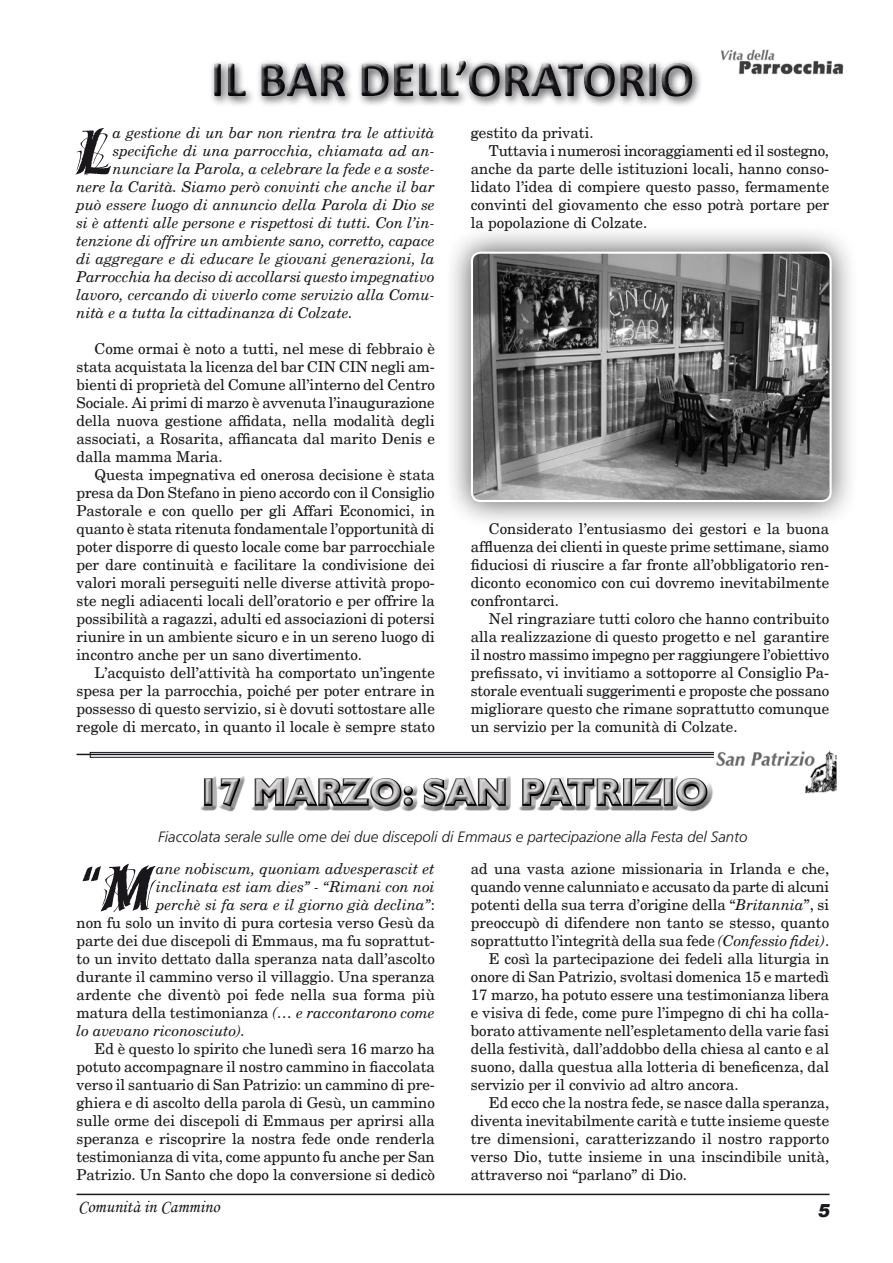
<style>
.page{position:relative;width:893px;height:1263px;background:#fff}
.page>*{position:absolute;margin:0;border:0;box-sizing:border-box;transform-origin:0 0}
.t1{font:68.55px "Hazel Plain";color:#1a171c}
.t2{font:700 36px "Gill Sans";letter-spacing:.05em;color:#c5c3c4}
.t3{font:18px "Monotype Corsiva";color:#1a171c}
.t4{font:italic 900 18px "Arial";color:#1a171c}
.t5{font:15px/18px "New Century Schlbk";color:#1a171c;text-align:justify}
.t6{font:italic 15px "New Century Schlbk";color:#1a171c}
.t7{font:italic 300 15px "Frutiger";color:#1a171c}
.s1{font-style:normal}
.s2{font-style:italic}
</style>
<div class="page">
<img style="left:720px;top:49px;width:124px;height:26px">
<div style="left:209px;top:56px;width:494px;height:51px;background:#1a171c;opacity:.75"></div>
<div style="left:209px;top:56px;width:484px;height:42px;background:#fff"></div>
<svg style="left:210px;top:59px;width:487px;height:42px"></svg>
<div style="left:442px;top:223px;width:415px;height:304px;background:#1a171c;opacity:.75"></div>
<img style="left:472px;top:253px;width:359px;height:248px">
<div style="left:471px;top:252px;width:361px;height:250px;border:2px solid #fff;border-radius:9px"></div>
<div style="left:199px;top:776px;width:514px;height:36px;background:#1a171c;opacity:.75"></div>
<hr style="left:77px;top:754px;width:751px;height:1px;background:#1a171c">
<div style="left:90px;top:752px;width:726px;height:5px;border:1px solid #1a171c"></div>
<img style="left:714px;top:750px;width:123px;height:43px">
<hr style="left:77px;top:1194px;width:753px;height:1px;background:#1a171c">
<h1 class="t1" style="left:77px;top:114px;width:38px">L</h1>
<p class="t6" style="left:113px;top:123px;width:323px">a gestione di un bar non rientra tra le attività</p>
<p class="t6" style="left:113px;top:141px;width:323px">specifiche di una parrocchia, chiamata ad an-</p>
<p class="t6" style="left:113px;top:159px;width:323px">nunciare la Parola, a celebrare la fede e a soste-</p>
<p class="t6" style="left:77px;top:177px;width:360px">nere la Carità. Siamo però convinti che anche il bar</p>
<p class="t6" style="left:77px;top:195px;width:360px">può essere luogo di annuncio della Parola di Dio se</p>
<p class="t6" style="left:77px;top:213px;width:360px">si è attenti alle persone e rispettosi di tutti. Con l’in-</p>
<p class="t6" style="left:77px;top:231px;width:360px">tenzione di offrire un ambiente sano, corretto, capace</p>
<p class="t6" style="left:77px;top:249px;width:360px">di aggregare e di educare le giovani generazioni, la</p>
<p class="t6" style="left:77px;top:267px;width:360px">Parrocchia ha deciso di accollarsi questo impegnativo</p>
<p class="t6" style="left:77px;top:285px;width:360px">lavoro, cercando di viverlo come servizio alla Comu-</p>
<p class="t6" style="left:77px;top:303px;width:278px">nità e a tutta la cittadinanza di Colzate.</p>
<p class="t5" style="left:77px;top:340px;width:360px;text-indent:18px">Come ormai è noto a tutti, nel mese di febbraio è stata acquistata la licenza del bar CIN CIN negli am&shy;bienti di proprietà del Comune all’interno del Centro Sociale. Ai primi di marzo è avvenuta l’inaugurazione della nuova gestione affidata, nella modalità degli associati, a Rosarita, affiancata dal marito Denis e dalla mamma Maria.</p>
<p class="t5" style="left:77px;top:466px;width:360px;text-indent:18px">Questa impegnativa ed onerosa decisione è stata presa da Don Stefano in pieno accordo con il Consiglio Pastorale e con quello per gli Affari Economici, in quanto è stata ritenuta fondamentale l’opportunità di poter disporre di questo locale come bar parrocchiale per dare continuità e facilitare la condivisione dei valori morali perseguiti nelle diverse attività propo&shy;ste negli adiacenti locali dell’oratorio e per offrire la possibilità a ragazzi, adulti ed associazioni di potersi riunire in un ambiente sicuro e in un sereno luogo di incontro anche per un sano divertimento.</p>
<p class="t5" style="left:77px;top:664px;width:360px;text-indent:18px">L’acquisto dell’attività ha comportato un’ingente spesa per la parrocchia, poiché per poter entrare in possesso di questo servizio, si è dovuti sottostare alle regole di mercato, in quanto il locale è sempre stato</p>
<p class="t5" style="left:471px;top:124px;width:124px">gestito da privati.</p>
<p class="t5" style="left:489px;top:142px;width:342px">Tuttavia i numerosi incoraggiamenti ed il sostegno,</p>
<p class="t5" style="left:471px;top:160px;width:360px">anche da parte delle istituzioni locali, hanno conso-</p>
<p class="t5" style="left:471px;top:178px;width:360px">lidato l’idea di compiere questo passo, fermamente</p>
<p class="t5" style="left:471px;top:196px;width:360px">convinti del giovamento che esso potrà portare per</p>
<p class="t5" style="left:471px;top:214px;width:178px">la popolazione di Colzate.</p>
<p class="t5" style="left:471px;top:520px;width:360px;text-indent:18px">Considerato l’entusiasmo dei gestori e la buona affluenza dei clienti in queste prime settimane, siamo fiduciosi di riuscire a far fronte all’obbligatorio ren&shy;diconto economico con cui dovremo inevitabilmente confrontarci.</p>
<p class="t5" style="left:471px;top:610px;width:360px;text-indent:18px">Nel ringraziare tutti coloro che hanno contribuito alla realizzazione di questo progetto e nel garantire il nostro massimo impegno per raggiungere l’obiettivo prefissato, vi invitiamo a sottoporre al Consiglio Pa&shy;storale eventuali suggerimenti e proposte che possano migliorare questo che rimane soprattutto comunque un servizio per la comunità di Colzate.</p>
<h2 class="t2" style="left:198px;top:770px;width:511px">17 MARZO: SAN PATRIZIO</h2>
<p class="t7" style="left:158px;top:828px;width:591px">Fiaccolata serale sulle ome dei due discepoli di Emmaus e partecipazione alla Festa del Santo</p>
<h1 class="t1" style="left:77px;top:850px;width:81px">“M</h1>
<p class="t6" style="left:156px;top:860px;width:280px">ane nobiscum, quoniam advesperascit et</p>
<p class="t6" style="left:156px;top:878px;width:280px">inclinata est iam dies” - “Rimani con noi</p>
<p class="t6" style="left:156px;top:896px;width:280px">perchè si fa sera e il giorno già declina”<span class="s1">:</span></p>
<p class="t5" style="left:77px;top:914px;width:360px">non fu solo un invito di pura cortesia verso Gesù da</p>
<p class="t5" style="left:77px;top:932px;width:360px">parte dei due discepoli di Emmaus, ma fu soprattut-</p>
<p class="t5" style="left:77px;top:950px;width:360px">to un invito dettato dalla speranza nata dall’ascolto</p>
<p class="t5" style="left:77px;top:968px;width:360px">durante il cammino verso il villaggio. Una speranza</p>
<p class="t5" style="left:77px;top:986px;width:360px">ardente che diventò poi fede nella sua forma più</p>
<p class="t5" style="left:77px;top:1004px;width:360px">matura della testimonianza <span class="s2">(… e raccontarono come</span></p>
<p class="t6" style="left:77px;top:1022px;width:170px">lo avevano riconosciuto).</p>
<p class="t5" style="left:77px;top:1040px;width:360px;text-indent:18px">Ed è questo lo spirito che lunedì sera 16 marzo ha potuto accompagnare il nostro cammino in fiaccolata verso il santuario di San Patrizio: un cammino di pre&shy;ghiera e di ascolto della parola di Gesù, un cammino sulle orme dei discepoli di Emmaus per aprirsi alla speranza e riscoprire la nostra fede onde renderla testimonianza di vita, come appunto fu anche per San Patrizio. Un Santo che dopo la conversione si dedicò</p>
<p class="t5" style="left:471px;top:860px;width:360px">ad una vasta azione missionaria in Irlanda e che,</p>
<p class="t5" style="left:471px;top:878px;width:360px">quando venne calunniato e accusato da parte di alcuni</p>
<p class="t5" style="left:471px;top:896px;width:360px">potenti della sua terra d’origine della “<span class="s2">Britannia</span>”, si</p>
<p class="t5" style="left:471px;top:914px;width:360px">preoccupò di difendere non tanto se stesso, quanto</p>
<p class="t5" style="left:471px;top:932px;width:360px">soprattutto l’integrità della sua fede <span class="s2">(Confessio fidei)</span>.</p>
<p class="t5" style="left:489px;top:950px;width:342px">E così la partecipazione dei fedeli alla liturgia in</p>
<p class="t5" style="left:471px;top:968px;width:360px">onore di San Patrizio, svoltasi domenica 15 e martedì</p>
<p class="t5" style="left:471px;top:986px;width:360px">17 marzo, ha potuto essere una testimonianza libera</p>
<p class="t5" style="left:471px;top:1004px;width:360px">e visiva di fede, come pure l’impegno di chi ha colla-</p>
<p class="t5" style="left:471px;top:1022px;width:360px">borato attivamente nell’espletamento della varie fasi</p>
<p class="t5" style="left:471px;top:1040px;width:360px">della festività, dall’addobbo della chiesa al canto e al</p>
<p class="t5" style="left:471px;top:1058px;width:360px">suono, dalla questua alla lotteria di beneficenza, dal</p>
<p class="t5" style="left:471px;top:1076px;width:269px">servizio per il convivio ad altro ancora.</p>
<p class="t5" style="left:489px;top:1094px;width:342px">Ed ecco che la nostra fede, se nasce dalla speranza,</p>
<p class="t5" style="left:471px;top:1112px;width:360px">diventa inevitabilmente carità e tutte insieme queste</p>
<p class="t5" style="left:471px;top:1130px;width:360px">tre dimensioni, caratterizzando il nostro rapporto</p>
<p class="t5" style="left:471px;top:1148px;width:360px">verso Dio, tutte insieme in una inscindibile unità,</p>
<p class="t5" style="left:471px;top:1166px;width:218px">attraverso noi “parlano” di Dio.</p>
<p class="t3" style="left:78px;top:1195px;width:143px">Comunità in Cammino</p>
<p class="t4" style="left:817px;top:1200px;width:14px">5</p>
</div>
